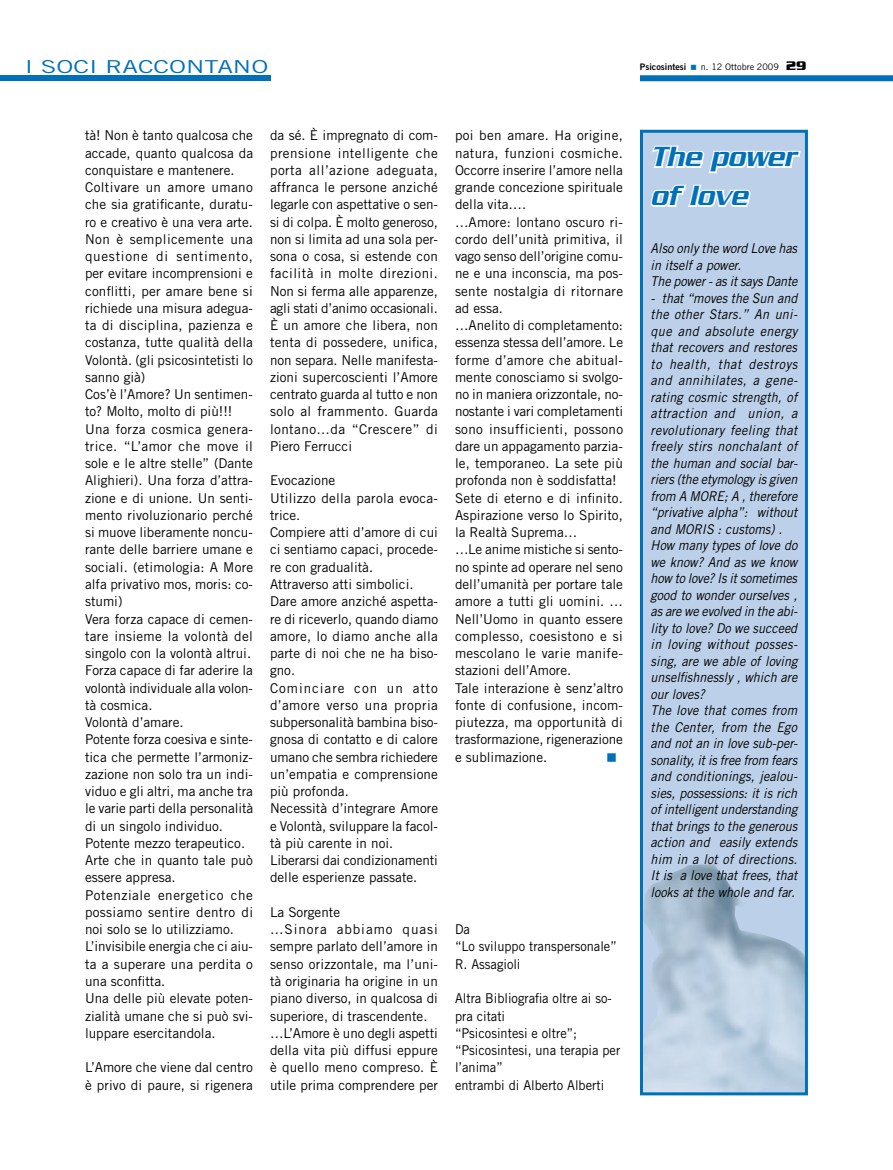
<style>
.page{position:relative;width:893px;height:1170px;background:#fff}
.page>*{position:absolute;margin:0;border:0;box-sizing:border-box;transform-origin:0 0}
.t1{font:italic 500 30px/39px "Serpentine";color:#0071b9;scale:.9 1}
.t2{font:17.85px "Trade Gothic";color:#0071b9;scale:1.43 1}
.t3{font:13.5px/17.2px "Trade Gothic";color:#000}
.t4{font:italic 13.5px/16.5px "Trade Gothic";color:#000;scale:.93 1}
.t5{font:13.5px/17.2px "Trade Gothic";color:#000;scale:.95 1}
.t6{font:9px "Trade Gothic";color:#000}
.t7{font:9px "Trade Gothic Bold Two";color:#000}
.s1{font-family:"Serpentine";font-weight:700;font-size:13.5px}
</style>
<div class="page">
<div style="left:640px;top:75px;width:253px;height:6px;background:#0071b9"></div>
<div style="left:0;top:75px;width:271px;height:6px;background:#0071b9"></div>
<div style="left:641px;top:131px;width:165px;height:962px;background:#bcd0e9"></div>
<div style="left:640px;top:130px;width:168px;height:965px;border:3px solid #0071b9"></div>
<img style="left:643px;top:864px;width:162px;height:227px">
<svg style="left:648px;top:75px;width:154px;height:132px"></svg>
<h2 class="t2" style="left:25px;top:55px;width:172px">I SOCI RACCONTANO</h2>
<p class="t7" style="left:640px;top:61px;width:48px">Psicosintesi</p>
<p class="t6" style="left:701px;top:61px;width:107px">n. 12 Ottobre 2009 <span class="s1">29</span></p>
<p class="t3" style="left:85px;top:127px;width:170px">tà! Non è tanto qualcosa che accade, quanto qualcosa da conquistare e mantenere.<br>Coltivare un amore umano che sia gratificante, duratu&shy;ro e creativo è una vera arte.<br>Non è semplicemente una questione di sentimento, per evitare incomprensioni e conflitti, per amare bene si richiede una misura adegua&shy;ta di disciplina, pazienza e costanza, tutte qualità della<br>Volontà. (gli psicosintetisti lo sanno già)<br>Cos’è l’Amore? Un sentimen&shy;to? Molto, molto di più!!!<br>Una forza cosmica genera&shy;trice. “L’amor che move il sole e le altre stelle” (Dante<br>Alighieri). Una forza d’attra&shy;zione e di unione. Un senti&shy;mento rivoluzionario perché si muove liberamente noncu&shy;rante delle barriere umane e sociali. (etimologia: A More alfa privativo mos, moris: co&shy;stumi)<br>Vera forza capace di cemen&shy;tare insieme la volontà del singolo con la volontà altrui.<br>Forza capace di far aderire la volontà individuale alla volon&shy;tà cosmica.<br>Volontà d’amare.<br>Potente forza coesiva e sinte&shy;tica che permette l’armoniz&shy;zazione non solo tra un indi&shy;viduo e gli altri, ma anche tra le varie parti della personalità di un singolo individuo.<br>Potente mezzo terapeutico.<br>Arte che in quanto tale può essere appresa.<br>Potenziale energetico che possiamo sentire dentro di noi solo se lo utilizziamo.<br>L’invisibile energia che ci aiu&shy;ta a superare una perdita o una sconfitta.<br>Una delle più elevate poten&shy;zialità umane che si può svi&shy;luppare esercitandola.</p>
<p class="t3" style="left:85px;top:1058px;width:169px">L’Amore che viene dal centro è privo di paure, si rigenera</p>
<p class="t3" style="left:270px;top:127px;width:170px;text-align:justify">da sé. È impregnato di com&shy;prensione intelligente che porta all’azione adeguata, affranca le persone anziché legarle con aspettative o sen&shy;si di colpa. È molto generoso, non si limita ad una sola per&shy;sona o cosa, si estende con facilità in molte direzioni.<br>Non si ferma alle apparenze, agli stati d’animo occasionali.<br>È un amore che libera, non tenta di possedere, unifica, non separa. Nelle manifesta&shy;zioni supercoscienti l’Amore centrato guarda al tutto e non solo al frammento. Guarda lontano…da “Crescere” di Piero Ferrucci</p>
<p class="t3" style="left:270px;top:472px;width:170px">Evocazione<br>Utilizzo della parola evoca&shy;trice.<br>Compiere atti d’amore di cui ci sentiamo capaci, procede&shy;re con gradualità.<br>Attraverso atti simbolici.<br>Dare amore anziché aspetta&shy;re di riceverlo, quando diamo amore, lo diamo anche alla parte di noi che ne ha biso&shy;gno.<br>Cominciare con un atto d’amore verso una propria subpersonalità bambina biso&shy;gnosa di contatto e di calore umano che sembra richiedere un’empatia e comprensione più profonda.<br>Necessità d’integrare Amore e Volontà, sviluppare la facol&shy;tà più carente in noi.<br>Liberarsi dai condizionamenti delle esperienze passate.</p>
<p class="t3" style="left:270px;top:903px;width:169px">La Sorgente<br>…Sinora abbiamo quasi sempre parlato dell’amore in senso orizzontale, ma l’uni&shy;tà originaria ha origine in un piano diverso, in qualcosa di superiore, di trascendente. …L’Amore è uno degli aspetti della vita più diffusi eppure è quello meno compreso. È utile prima comprendere per</p>
<p class="t3" style="left:455px;top:127px;width:170px">poi ben amare. Ha origine, natura, funzioni cosmiche.<br>Occorre inserire l’amore nella grande concezione spirituale della vita….<br>…Amore: lontano oscuro ri&shy;cordo dell’unità primitiva, il vago senso dell’origine comu&shy;ne e una inconscia, ma pos&shy;sente nostalgia di ritornare ad essa.<br>…Anelito di completamento: essenza stessa dell’amore. Le forme d’amore che abitual&shy;mente conosciamo si svolgo&shy;no in maniera orizzontale, no&shy;nostante i vari completamenti sono insufficienti, possono dare un appagamento parzia&shy;le, temporaneo. La sete più profonda non è soddisfatta!<br>Sete di eterno e di infinito.<br>Aspirazione verso lo Spirito, la Realtà Suprema…<br>…Le anime mistiche si sento&shy;no spinte ad operare nel seno dell’umanità per portare tale amore a tutti gli uomini. …<br>Nell’Uomo in quanto essere complesso, coesistono e si mescolano le varie manife&shy;stazioni dell’Amore.<br>Tale interazione è senz’altro fonte di confusione, incom&shy;piutezza, ma opportunità di trasformazione, rigenerazione e sublimazione.</p>
<p class="t5" style="left:455px;top:920px;width:172px">Da<br>“Lo sviluppo transpersonale”<br>R. Assagioli</p>
<p class="t5" style="left:455px;top:989px;width:175px">Altra Bibliografia oltre ai so&shy;pra citati<br>“Psicosintesi e oltre”; “Psicosintesi, una terapia per l’anima”<br>entrambi di Alberto Alberti</p>
<h1 class="t1" style="left:651px;top:137px;width:163px">The power of love</h1>
<p class="t4" style="left:651px;top:240px;width:159px">Also only the word Love has in itself a power.<br>The power - as it says Dante</p>
<p class="t4" style="left:651px;top:289px;width:160px">- that “moves the Sun and the other Stars.” An uni&shy;que and absolute energy that recovers and restores to health, that destroys and annihilates, a gene&shy;rating cosmic strength, of attraction and union, a revolutionary feeling that freely stirs nonchalant of the human and social bar&shy;riers (the etymology is given from A MORE; A , therefore “privative alpha”: without and MORIS : customs) .<br>How many types of love do we know? And as we know how to love? Is it sometimes good to wonder ourselves , as are we evolved in the abi&shy;lity to love? Do we succeed in loving without posses&shy;sing, are we able of loving unselfishnessly , which are our loves?<br>The love that comes from the Center, from the Ego and not an in love sub-per&shy;sonality, it is free from fears and conditionings, jealou&shy;sies, possessions: it is rich of intelligent understanding that brings to the generous action and easily extends him in a lot of directions.<br>It is a love that frees, that looks at the whole and far.</p>
</div>
